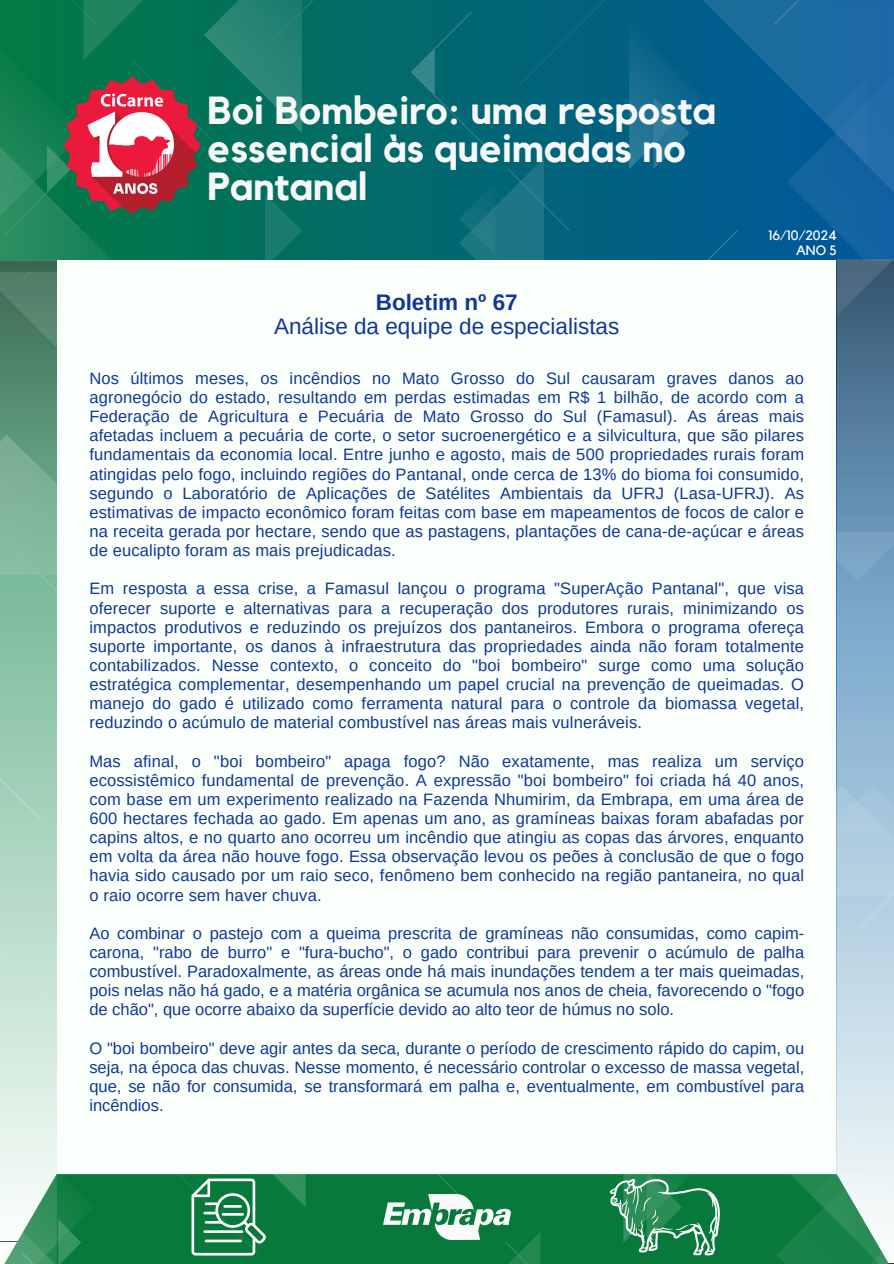
<style>
.page{position:relative;width:894px;height:1264px;background:#fff}
.page>*{position:absolute;margin:0;border:0;box-sizing:border-box;transform-origin:0 0}
.t1{font:700 39px/38.2px "Kollektif";color:#f7f7f7}
.t2{font:22.5px/24.8px "Arimo";color:#103793;text-align:center}
.t3{font:16.5px/19.2px "Arimo";letter-spacing:.01em;color:#103793;text-align:justify}
.t4{font:13.5px "Kollektif";color:#fff}
.s1{font-weight:700}
</style>
<div class="page">
<div style="left:0;top:0;width:893px;height:1263px;background:#fafffc"></div>
<img style="left:0;top:0;width:893px;height:260px">
<img style="left:57px;top:70px;width:151px;height:151px">
<img style="left:57px;top:1174px;width:779px;height:88px">
<img style="left:384px;top:1183px;width:126px;height:67px">
<svg style="left:609px;top:1178px;width:111px;height:77px;background:#3a9563"></svg>
<svg style="left:191px;top:1178px;width:75px;height:76px"></svg>
<img style="left:0;top:273px;width:57px;height:990px">
<img style="left:836px;top:260px;width:57px;height:1003px">
<h2 class="t1" style="left:207px;top:92px;width:510px">Boi Bombeiro: uma resposta essencial às queimadas no<br>Pantanal</h2>
<p class="t2" style="left:274px;top:289px;width:347px"><span class="s1">Boletim nº 67<br></span>Análise da equipe de especialistas</p>
<p class="t4" style="left:768px;top:229px;width:70px">16/10/2024</p>
<p class="t4" style="left:795px;top:244px;width:42px">ANO 5</p>
<p class="t3" style="left:89px;top:368px;width:716px">Nos últimos meses, os incêndios no Mato Grosso do Sul causaram graves danos ao agronegócio do estado, resultando em perdas estimadas em R$ 1 bilhão, de acordo com a Federação de Agricultura e Pecuária de Mato Grosso do Sul (Famasul). As áreas mais afetadas incluem a pecuária de corte, o setor sucroenergético e a silvicultura, que são pilares fundamentais da economia local. Entre junho e agosto, mais de 500 propriedades rurais foram atingidas pelo fogo, incluindo regiões do Pantanal, onde cerca de 13% do bioma foi consumido, segundo o Laboratório de Aplicações de Satélites Ambientais da UFRJ (Lasa-UFRJ). As estimativas de impacto econômico foram feitas com base em mapeamentos de focos de calor e na receita gerada por hectare, sendo que as pastagens, plantações de cana-de-açúcar e áreas de eucalipto foram as mais prejudicadas.</p>
<p class="t3" style="left:89px;top:579px;width:716px">Em resposta a essa crise, a Famasul lançou o programa "SuperAção Pantanal", que visa oferecer suporte e alternativas para a recuperação dos produtores rurais, minimizando os impactos produtivos e reduzindo os prejuízos dos pantaneiros. Embora o programa ofereça suporte importante, os danos à infraestrutura das propriedades ainda não foram totalmente contabilizados. Nesse contexto, o conceito do "boi bombeiro" surge como uma solução estratégica complementar, desempenhando um papel crucial na prevenção de queimadas. O manejo do gado é utilizado como ferramenta natural para o controle da biomassa vegetal, reduzindo o acúmulo de material combustível nas áreas mais vulneráveis.</p>
<h1 class="t3" style="left:89px;top:751px;width:716px">Mas afinal, o "boi bombeiro" apaga fogo? Não exatamente, mas realiza um serviço ecossistêmico fundamental de prevenção. A expressão "boi bombeiro" foi criada há 40 anos, com base em um experimento realizado na Fazenda Nhumirim, da Embrapa, em uma área de 600 hectares fechada ao gado. Em apenas um ano, as gramíneas baixas foram abafadas por capins altos, e no quarto ano ocorreu um incêndio que atingiu as copas das árvores, enquanto em volta da área não houve fogo. Essa observação levou os peões à conclusão de que o fogo havia sido causado por um raio seco, fenômeno bem conhecido na região pantaneira, no qual o raio ocorre sem haver chuva.</h1>
<p class="t3" style="left:89px;top:923px;width:716px">Ao combinar o pastejo com a queima prescrita de gramíneas não consumidas, como capim&shy;carona, "rabo de burro" e "fura-bucho", o gado contribui para prevenir o acúmulo de palha combustível. Paradoxalmente, as áreas onde há mais inundações tendem a ter mais queimadas, pois nelas não há gado, e a matéria orgânica se acumula nos anos de cheia, favorecendo o "fogo de chão", que ocorre abaixo da superfície devido ao alto teor de húmus no solo.</p>
<p class="t3" style="left:89px;top:1038px;width:716px">O "boi bombeiro" deve agir antes da seca, durante o período de crescimento rápido do capim, ou seja, na época das chuvas. Nesse momento, é necessário controlar o excesso de massa vegetal, que, se não for consumida, se transformará em palha e, eventualmente, em combustível para incêndios.</p>
</div>
